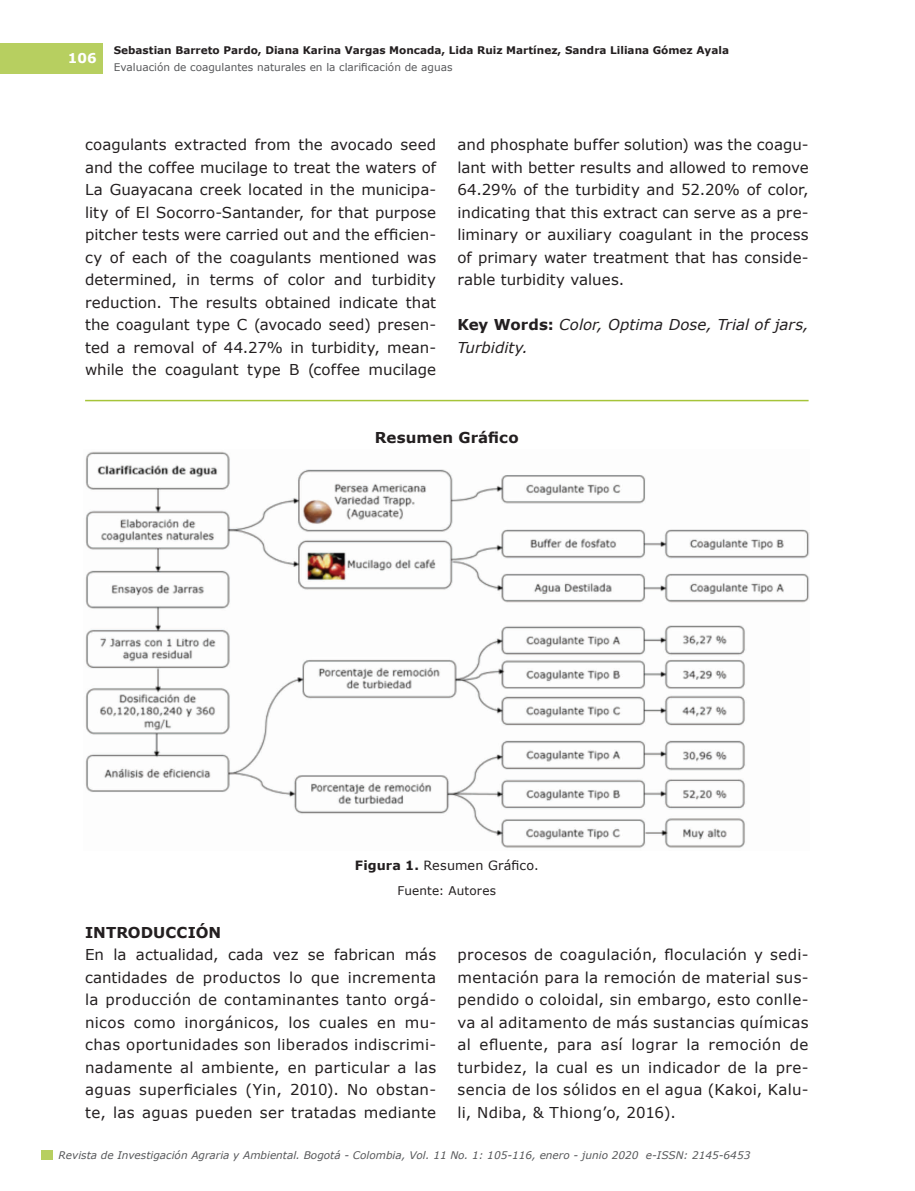
<style>
.page{position:relative;width:915px;height:1191px;background:#fff}
.page>*{position:absolute;margin:0;border:0;box-sizing:border-box;transform-origin:0 0}
.t1{font:15px/22.5px "Verdana";letter-spacing:.015em;color:#231f20;text-align:justify}
.t2{font:italic 15px/22.5px "Verdana";color:#231f20}
.t3{font:700 15px "Verdana";letter-spacing:.005em;color:#231f20}
.t4{font:700 13.5px "Verdana";color:#fff}
.t5{font:12.75px "Verdana";letter-spacing:.015em;color:#231f20}
.t6{font:12px "Verdana";letter-spacing:.015em;color:#231f20}
.t7{font:italic 10.5px "Verdana";color:#57585a}
.t8{font:700 10.5px "Verdana";color:#231f20}
.t9{font:10.5px "Verdana";color:#57585a}
.s1{font-weight:700;font-style:normal}
.s2{font-weight:700}
</style>
<div class="page">
<hr style="left:85px;top:400px;width:723px;height:1px;background:#a6c439">
<img style="left:85px;top:451px;width:724px;height:397px">
<div style="left:0;top:43px;width:103px;height:31px;background:#b7cf60"></div>
<div style="left:41px;top:1150px;width:12px;height:9px;background:#b7cf60"></div>
<p class="t4" style="left:68px;top:50px;width:30px">106</p>
<p class="t8" style="left:114px;top:44px;width:616px">Sebastian Barreto Pardo, Diana Karina Vargas Moncada, Lida Ruiz Martínez, Sandra Liliana Gómez Ayala</p>
<p class="t9" style="left:114px;top:60px;width:340px">Evaluación de coagulantes naturales en la clarificación de aguas</p>
<p class="t1" style="left:85px;top:134px;width:352px">coagulants extracted from the avocado seed and the coffee mucilage to treat the waters of La Guayacana creek located in the municipa&shy;lity of El Socorro-Santander, for that purpose pitcher tests were carried out and the efficien&shy;cy of each of the coagulants mentioned was determined, in terms of color and turbidity reduction. The results obtained indicate that the coagulant type C (avocado seed) presen&shy;ted a removal of 44.27% in turbidity, mean&shy;while the coagulant type B (coffee mucilage</p>
<p class="t1" style="left:457px;top:134px;width:352px">and phosphate buffer solution) was the coagu&shy;lant with better results and allowed to remove 64.29% of the turbidity and 52.20% of color, indicating that this extract can serve as a pre&shy;liminary or auxiliary coagulant in the process of primary water treatment that has conside&shy;rable turbidity values.</p>
<p class="t2" style="left:457px;top:314px;width:352px"><span class="s1">Key Words:</span> Color, Optima Dose, Trial of jars,<br>Turbidity.</p>
<p class="t3" style="left:375px;top:427px;width:145px">Resumen Gráfico</p>
<p class="t5" style="left:355px;top:857px;width:185px"><span class="s2">Figura 1.</span> Resumen Gráfico.</p>
<p class="t6" style="left:397px;top:883px;width:100px">Fuente: Autores</p>
<p class="t3" style="left:85px;top:922px;width:13px">INTRODUCCIÓN</p>
<p class="t1" style="left:85px;top:944px;width:352px">En la actualidad, cada vez se fabrican más cantidades de productos lo que incrementa la producción de contaminantes tanto orgá&shy;nicos como inorgánicos, los cuales en mu&shy;chas oportunidades son liberados indiscrimi&shy;nadamente al ambiente, en particular a las aguas superficiales (Yin, 2010). No obstan&shy;te, las aguas pueden ser tratadas mediante</p>
<p class="t1" style="left:457px;top:944px;width:352px">procesos de coagulación, floculación y sedi&shy;mentación para la remoción de material sus&shy;pendido o coloidal, sin embargo, esto conlle&shy;va al aditamento de más sustancias químicas al efluente, para así lograr la remoción de turbidez, la cual es un indicador de la pre&shy;sencia de los sólidos en el agua (Kakoi, Kalu&shy;li, Ndiba, &amp; Thiong’o, 2016).</p>
<p class="t7" style="left:59px;top:1148px;width:693px">Revista de Investigación Agraria y Ambiental. Bogotá - Colombia, Vol. 11 No. 1: 105-116, enero - junio 2020 e-ISSN: 2145-6453</p>
</div>
